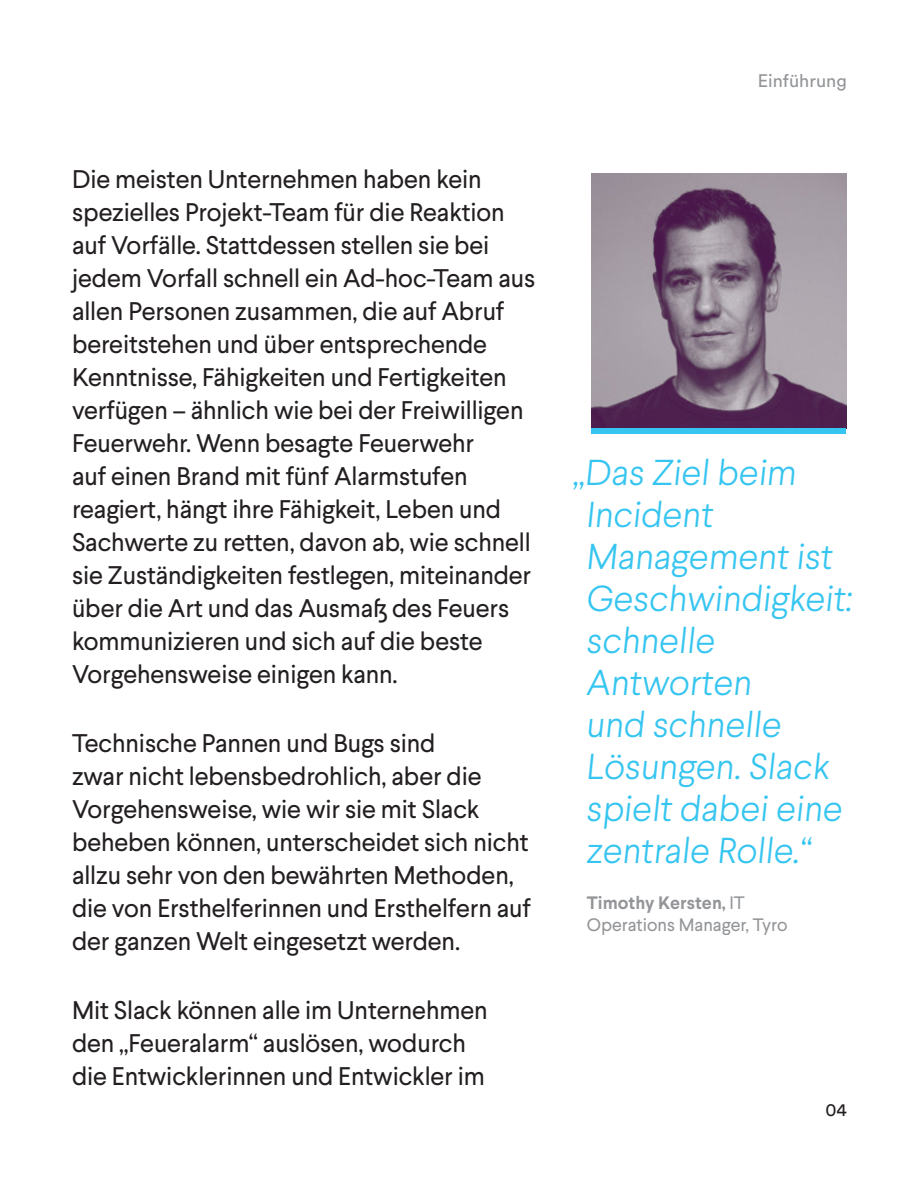
<style>
.page{position:relative;width:918px;height:1188px;background:#fff}
.page>*{position:absolute;margin:0;border:0;box-sizing:border-box;transform-origin:0 0}
.t1{font:300 36px/42px "Larsseit";color:#36c5f0}
.Paragraph-DE{font:25.5px/33px "Larsseit";letter-spacing:-.005em;color:#231f20}
.t2{font:18px/21.6px "Larsseit";color:#939598}
.t3{font:18px "Circular Pro";color:#939598}
.t4{font:18px "Circular Pro";color:#231f20}
.s1{font-weight:700}
</style>
<div class="page">
<img style="left:591px;top:173px;width:255px;height:255px">
<div style="left:591px;top:428px;width:255px;height:6px;background:#36c5f0"></div>
<p class="Paragraph-DE" style="left:72px;top:162px;width:465px">Die meisten Unternehmen haben kein spezielles Projekt-Team für die Reaktion auf Vorfälle. Stattdessen stellen sie bei jedem Vorfall schnell ein Ad-hoc-Team aus allen Personen zusammen, die auf Abruf bereitstehen und über entsprechende Kenntnisse, Fähigkeiten und Fertigkeiten verfügen – ähnlich wie bei der Freiwilligen Feuerwehr. Wenn besagte Feuerwehr<br>auf einen Brand mit fünf Alarmstufen reagiert, hängt ihre Fähigkeit, Leben und Sachwerte zu retten, davon ab, wie schnell sie Zuständigkeiten festlegen, miteinander über die Art und das Ausmaß des Feuers kommunizieren und sich auf die beste Vorgehensweise einigen kann.</p>
<p class="Paragraph-DE" style="left:72px;top:726px;width:460px">Technische Pannen und Bugs sind<br>zwar nicht lebensbedrohlich, aber die Vorgehensweise, wie wir sie mit Slack beheben können, unterscheidet sich nicht allzu sehr von den bewährten Methoden, die von Ersthelferinnen und Ersthelfern auf der ganzen Welt eingesetzt werden.</p>
<p class="Paragraph-DE" style="left:72px;top:993px;width:417px">Mit Slack können alle im Unternehmen den „Feueralarm“ auslösen, wodurch die Entwicklerinnen und Entwickler im</p>
<p class="t3" style="left:758px;top:68px;width:90px">Einführung</p>
<p class="t1" style="left:586px;top:451px;width:272px;text-indent:-14px">„Das Ziel beim<br>Incident<br>Management ist<br>Geschwindigkeit: schnelle<br>Antworten<br>und schnelle<br>Lösungen. Slack spielt dabei eine zentrale Rolle.“</p>
<p class="t2" style="left:587px;top:892px;width:202px"><span class="s1">Timothy Kersten,</span> IT<br>Operations Manager, Tyro</p>
<p class="t4" style="left:825px;top:1098px;width:23px">04</p>
</div>
